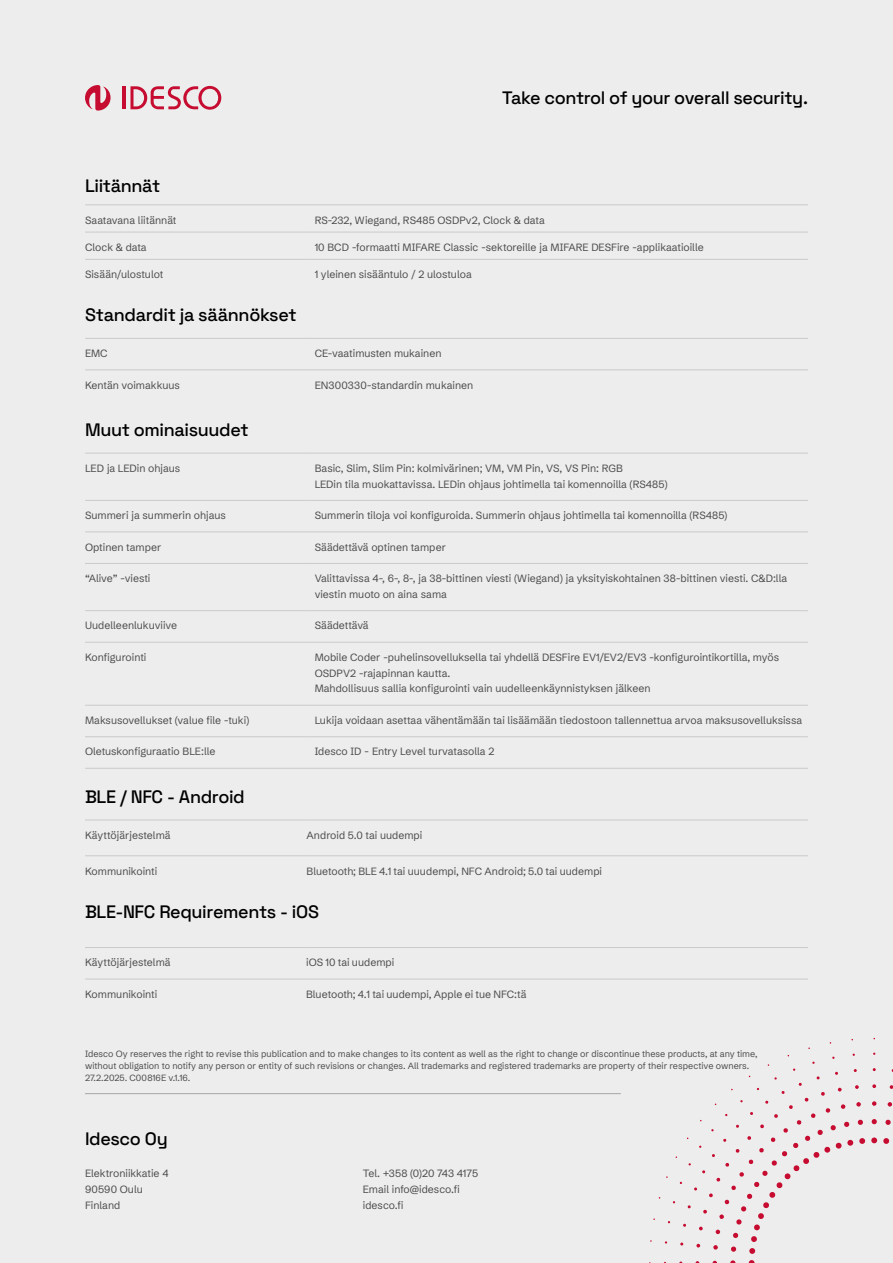
<style>
.page{position:relative;width:893px;height:1263px;background:#ededed}
.page>*{position:absolute;margin:0;border:0;box-sizing:border-box;transform-origin:0 0}
.t1{font:500 18px "Space Grotesk";letter-spacing:-.02em;color:#000}
.t2{font:10.5px/15.8px "Schibsted Grotesk";color:#4d4d4d}
.t3{font:9px/12px "Schibsted Grotesk";color:#4d4d4d}
</style>
<div class="page">
<svg style="left:85px;top:85px;width:26px;height:26px"></svg>
<hr style="left:122px;top:86px;width:3px;height:23px;background:#c60c30">
<svg style="left:130px;top:86px;width:91px;height:24px"></svg>
<svg style="left:872px;top:1084px;width:4px;height:4px"></svg>
<svg style="left:890px;top:1085px;width:3px;height:4px"></svg>
<svg style="left:872px;top:1101px;width:4px;height:5px"></svg>
<svg style="left:887px;top:1102px;width:5px;height:5px"></svg>
<svg style="left:730px;top:1260px;width:5px;height:3px"></svg>
<svg style="left:872px;top:1119px;width:5px;height:5px"></svg>
<svg style="left:885px;top:1119px;width:6px;height:6px"></svg>
<svg style="left:749px;top:1260px;width:6px;height:3px"></svg>
<svg style="left:650px;top:1039px;width:215px;height:215px"></svg>
<svg style="left:871px;top:1137px;width:6px;height:6px"></svg>
<svg style="left:883px;top:1138px;width:6px;height:6px"></svg>
<hr style="left:85px;top:1093px;width:536px;height:1px;background:#a6a6a6">
<hr style="left:85px;top:204px;width:221px;height:1px;background:#cacaca">
<hr style="left:306px;top:204px;width:502px;height:1px;background:#cacaca">
<hr style="left:85px;top:232px;width:221px;height:1px;background:#cacaca">
<hr style="left:306px;top:232px;width:502px;height:1px;background:#cacaca">
<hr style="left:85px;top:259px;width:221px;height:1px;background:#cacaca">
<hr style="left:306px;top:259px;width:502px;height:1px;background:#cacaca">
<hr style="left:85px;top:338px;width:221px;height:1px;background:#cacaca">
<hr style="left:306px;top:338px;width:502px;height:1px;background:#cacaca">
<hr style="left:85px;top:369px;width:221px;height:1px;background:#cacaca">
<hr style="left:306px;top:369px;width:502px;height:1px;background:#cacaca">
<hr style="left:85px;top:453px;width:221px;height:1px;background:#cacaca">
<hr style="left:306px;top:453px;width:502px;height:1px;background:#cacaca">
<hr style="left:85px;top:768px;width:221px;height:1px;background:#cacaca">
<hr style="left:306px;top:768px;width:502px;height:1px;background:#cacaca">
<hr style="left:85px;top:500px;width:221px;height:1px;background:#cacaca">
<hr style="left:306px;top:500px;width:502px;height:1px;background:#cacaca">
<hr style="left:85px;top:531px;width:221px;height:1px;background:#cacaca">
<hr style="left:306px;top:531px;width:502px;height:1px;background:#cacaca">
<hr style="left:85px;top:563px;width:221px;height:1px;background:#cacaca">
<hr style="left:306px;top:563px;width:502px;height:1px;background:#cacaca">
<hr style="left:85px;top:610px;width:221px;height:1px;background:#cacaca">
<hr style="left:306px;top:610px;width:502px;height:1px;background:#cacaca">
<hr style="left:85px;top:642px;width:221px;height:1px;background:#cacaca">
<hr style="left:306px;top:642px;width:502px;height:1px;background:#cacaca">
<hr style="left:85px;top:705px;width:221px;height:1px;background:#cacaca">
<hr style="left:306px;top:705px;width:502px;height:1px;background:#cacaca">
<hr style="left:85px;top:736px;width:221px;height:1px;background:#cacaca">
<hr style="left:306px;top:736px;width:502px;height:1px;background:#cacaca">
<hr style="left:85px;top:947px;width:221px;height:1px;background:#cacaca">
<hr style="left:306px;top:947px;width:502px;height:1px;background:#cacaca">
<hr style="left:85px;top:979px;width:221px;height:1px;background:#cacaca">
<hr style="left:306px;top:979px;width:502px;height:1px;background:#cacaca">
<hr style="left:85px;top:820px;width:222px;height:1px;background:#cacaca">
<hr style="left:307px;top:820px;width:501px;height:1px;background:#cacaca">
<hr style="left:85px;top:855px;width:222px;height:1px;background:#cacaca">
<hr style="left:307px;top:855px;width:501px;height:1px;background:#cacaca">
<h1 class="t1" style="left:502px;top:85px;width:307px">Take control of your overall security.</h1>
<h1 class="t1" style="left:85px;top:173px;width:77px">Liitännät</h1>
<p class="t2" style="left:85px;top:211px;width:93px">Saatavana liitännät</p>
<p class="t2" style="left:315px;top:211px;width:232px">RS-232, Wiegand, RS485 OSDPv2, Clock &amp; data</p>
<p class="t2" style="left:85px;top:238px;width:63px">Clock &amp; data</p>
<p class="t2" style="left:315px;top:238px;width:391px">10 BCD -formaatti MIFARE Classic -sektoreille ja MIFARE DESFire -applikaatioille</p>
<p class="t2" style="left:85px;top:265px;width:80px">Sisään/ulostulot</p>
<p class="t2" style="left:315px;top:265px;width:159px">1 yleinen sisääntulo / 2 ulostuloa</p>
<h1 class="t1" style="left:85px;top:302px;width:213px">Standardit ja säännökset</h1>
<p class="t2" style="left:85px;top:344px;width:24px">EMC</p>
<p class="t2" style="left:315px;top:344px;width:128px">CE-vaatimusten mukainen</p>
<p class="t2" style="left:85px;top:376px;width:96px">Kentän voimakkuus</p>
<p class="t2" style="left:315px;top:376px;width:160px">EN300330-standardin mukainen</p>
<h1 class="t1" style="left:85px;top:417px;width:165px">Muut ominaisuudet</h1>
<p class="t2" style="left:85px;top:459px;width:97px">LED ja LEDin ohjaus</p>
<p class="t2" style="left:315px;top:459px;width:354px">Basic, Slim, Slim Pin: kolmivärinen; VM, VM Pin, VS, VS Pin: RGB<br>LEDin tila muokattavissa. LEDin ohjaus johtimella tai komennoilla (RS485)</p>
<p class="t2" style="left:85px;top:506px;width:142px">Summeri ja summerin ohjaus</p>
<p class="t2" style="left:315px;top:506px;width:414px">Summerin tiloja voi konfiguroida. Summerin ohjaus johtimella tai komennoilla (RS485)</p>
<p class="t2" style="left:85px;top:538px;width:78px">Optinen tamper</p>
<p class="t2" style="left:315px;top:538px;width:133px">Säädettävä optinen tamper</p>
<p class="t2" style="left:85px;top:569px;width:67px">“Alive” -viesti</p>
<p class="t2" style="left:315px;top:569px;width:474px">Valittavissa 4-, 6-, 8-, ja 38-bittinen viesti (Wiegand) ja yksityiskohtainen 38-bittinen viesti. C&amp;D:lla viestin muoto on aina sama</p>
<p class="t2" style="left:85px;top:617px;width:94px">Uudelleenlukuviive</p>
<p class="t2" style="left:315px;top:617px;width:56px">Säädettävä</p>
<p class="t2" style="left:85px;top:648px;width:63px">Konfigurointi</p>
<p class="t2" style="left:315px;top:648px;width:466px">Mobile Coder -puhelinsovelluksella tai yhdellä DESFire EV1/EV2/EV3 -konfigurointikortilla, myös<br>OSDPV2 -rajapinnan kautta.<br>Mahdollisuus sallia konfigurointi vain uudelleenkäynnistyksen jälkeen</p>
<p class="t2" style="left:85px;top:711px;width:166px">Maksusovellukset (value file -tuki)</p>
<p class="t2" style="left:315px;top:711px;width:489px">Lukija voidaan asettaa vähentämään tai lisäämään tiedostoon tallennettua arvoa maksusovelluksissa</p>
<p class="t2" style="left:85px;top:743px;width:132px">Oletuskonfiguraatio BLE:lle</p>
<p class="t2" style="left:315px;top:743px;width:181px">Idesco ID - Entry Level turvatasolla 2</p>
<h1 class="t1" style="left:85px;top:783px;width:161px">BLE / NFC - Android</h1>
<p class="t2" style="left:85px;top:826px;width:87px">Käyttöjärjestelmä</p>
<p class="t2" style="left:307px;top:826px;width:117px">Android 5.0 tai uudempi</p>
<p class="t2" style="left:85px;top:862px;width:74px">Kommunikointi</p>
<p class="t2" style="left:307px;top:862px;width:297px">Bluetooth; BLE 4.1 tai uuudempi, NFC Android; 5.0 tai uudempi</p>
<h1 class="t1" style="left:85px;top:898px;width:235px">BLE-NFC Requirements - iOS</h1>
<p class="t2" style="left:85px;top:953px;width:87px">Käyttöjärjestelmä</p>
<p class="t2" style="left:306px;top:953px;width:90px">iOS 10 tai uudempi</p>
<p class="t2" style="left:85px;top:985px;width:74px">Kommunikointi</p>
<p class="t2" style="left:306px;top:985px;width:222px">Bluetooth; 4.1 tai uudempi, Apple ei tue NFC:tä</p>
<p class="t3" style="left:85px;top:1046px;width:674px">Idesco Oy reserves the right to revise this publication and to make changes to its content as well as the right to change or discontinue these products, at any time, without obligation to notify any person or entity of such revisions or changes. All trademarks and registered trademarks are property of their respective owners.<br>27.2.2025. C00816E v.1.16.</p>
<h1 class="t1" style="left:85px;top:1125px;width:84px">Idesco Oy</h1>
<p class="t2" style="left:85px;top:1164px;width:85px">Elektroniikkatie 4<br>90590 Oulu<br>Finland</p>
<p class="t2" style="left:363px;top:1164px;width:117px">Tel. +358 (0)20 743 4175<br>Email info@idesco.fi idesco.fi</p>
</div>
